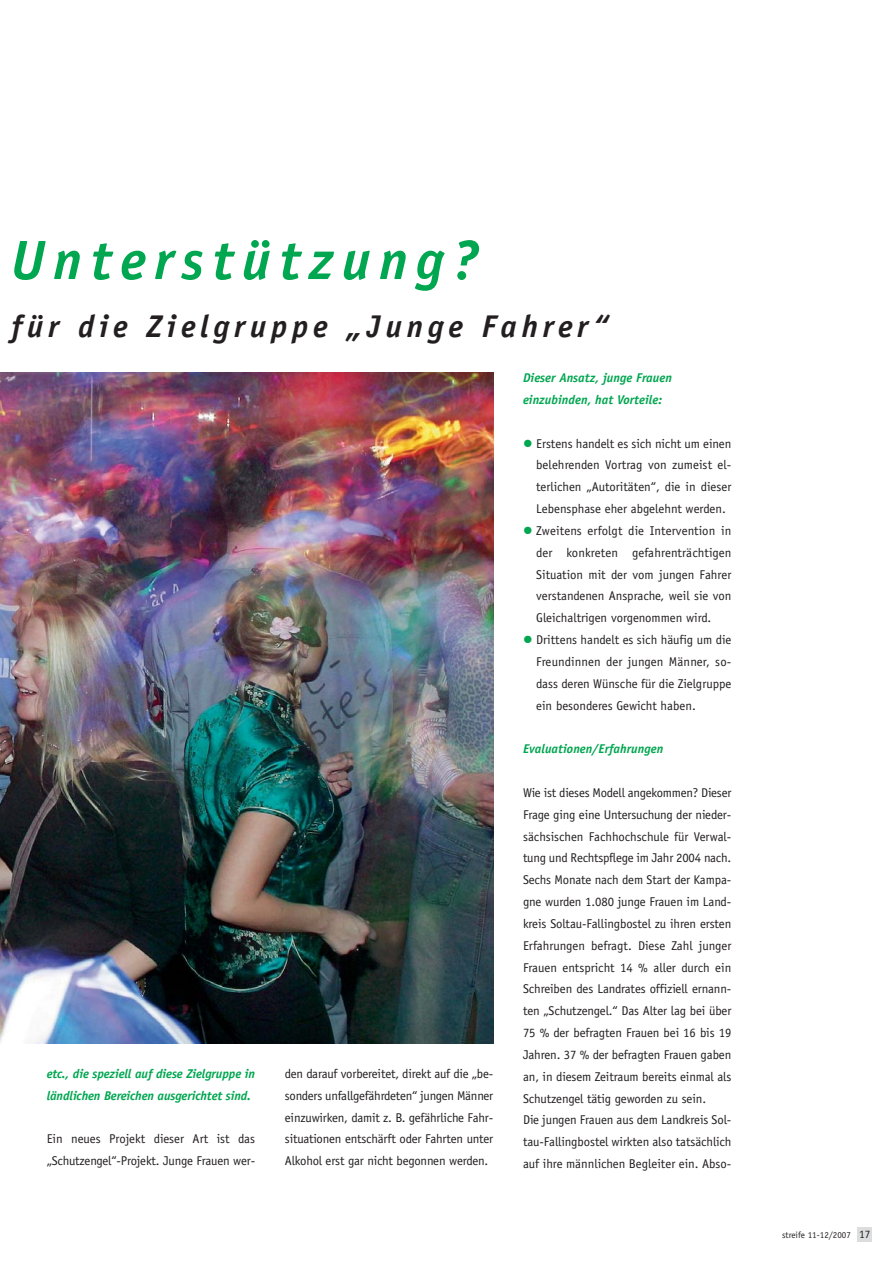
<style>
.page{position:relative;width:893px;height:1263px;background:#fff}
.page>*{position:absolute;margin:0;border:0;box-sizing:border-box;transform-origin:0 0}
.t1{font:italic 700 55.5px "Officina Sans";letter-spacing:.15em;color:#00a650}
.t2{font:italic 700 31.5px "Officina Sans";letter-spacing:.15em;color:#231f20}
.t3{font:12.75px/21.9px "Officina Sans";letter-spacing:-.01em;color:#231f20}
.t4{font:italic 700 12.75px/21.9px "Officina Sans";letter-spacing:-.01em;color:#00a650}
.t5{font:9px "Officina Sans";color:#231f20}
.s1{font-size:11.25px}
</style>
<div class="page">
<img style="left:0;top:372px;width:872px;height:870px">
<svg style="left:524px;top:439px;width:7px;height:8px"></svg>
<svg style="left:524px;top:527px;width:7px;height:7px"></svg>
<svg style="left:524px;top:636px;width:7px;height:7px"></svg>
<h1 class="t1" style="left:11px;top:239px;width:469px">Unterstützung?</h1>
<h2 class="t2" style="left:11px;top:315px;width:598px">für die Zielgruppe „Junge Fahrer“</h2>
<p class="t4" style="left:47px;top:1064px;width:210px">etc., die speziell auf diese Zielgruppe in ländlichen Bereichen ausgerichtet sind.</p>
<p class="t3" style="left:47px;top:1129px;width:210px">Ein neues Projekt dieser Art ist das „Schutzengel“-Projekt. Junge Frauen wer-</p>
<p class="t3" style="left:285px;top:1064px;width:210px;text-align:justify">den darauf vorbereitet, direkt auf die „be&shy;sonders unfallgefährdeten“ jungen Männer einzuwirken, damit z. B. gefährliche Fahr&shy;situationen entschärft oder Fahrten unter Alkohol erst gar nicht begonnen werden.</p>
<p class="t4" style="left:523px;top:368px;width:150px">Dieser Ansatz, junge Frauen einzubinden, hat Vorteile:</p>
<p class="t3" style="left:536px;top:433px;width:197px">Erstens handelt es sich nicht um einen belehrenden Vortrag von zumeist el&shy;terlichen „Autoritäten“, die in dieser Lebensphase eher abgelehnt werden.<br>Zweitens erfolgt die Intervention in der konkreten gefahrenträchtigen Situa tion mit der vom jungen Fahrer verstandenen Ansprache, weil sie von Gleichaltrigen vorgenommen wird.<br>Drittens handelt es sich häufig um die Freundinnen der jungen Männer, so&shy;dass deren Wünsche für die Zielgruppe ein besonderes Gewicht haben.</p>
<p class="t4" style="left:523px;top:739px;width:142px">Evaluationen/Erfahrungen</p>
<p class="t3" style="left:523px;top:783px;width:210px">Wie ist dieses Modell angekommen? Dieser Frage ging eine Untersuchung der nieder&shy;sächsischen Fachhochschule für Verwal&shy;tung und Rechtspflege im Jahr 2004 nach.<br>Sechs Monate nach dem Start der Kampa&shy;gne wurden 1.080 junge Frauen im Land&shy;kreis Soltau-Fallingbostel zu ihren ersten Erfahrungen befragt. Diese Zahl junger Frauen entspricht 14 % aller durch ein Schreiben des Landrates offiziell ernann&shy;ten „Schutzengel.“ Das Alter lag bei über 75 % der befragten Frauen bei 16 bis 19<br>Jahren. 37 % der befragten Frauen gaben an, in diesem Zeitraum bereits einmal als Schutzengel tätig geworden zu sein.<br>Die jungen Frauen aus dem Landkreis Sol&shy;tau-Fallingbostel wirkten also tatsächlich auf ihre männlichen Begleiter ein. Abso-</p>
<p class="t5" style="left:782px;top:1231px;width:90px">streife 11-12/2007 <span class="s1">17</span></p>
</div>
